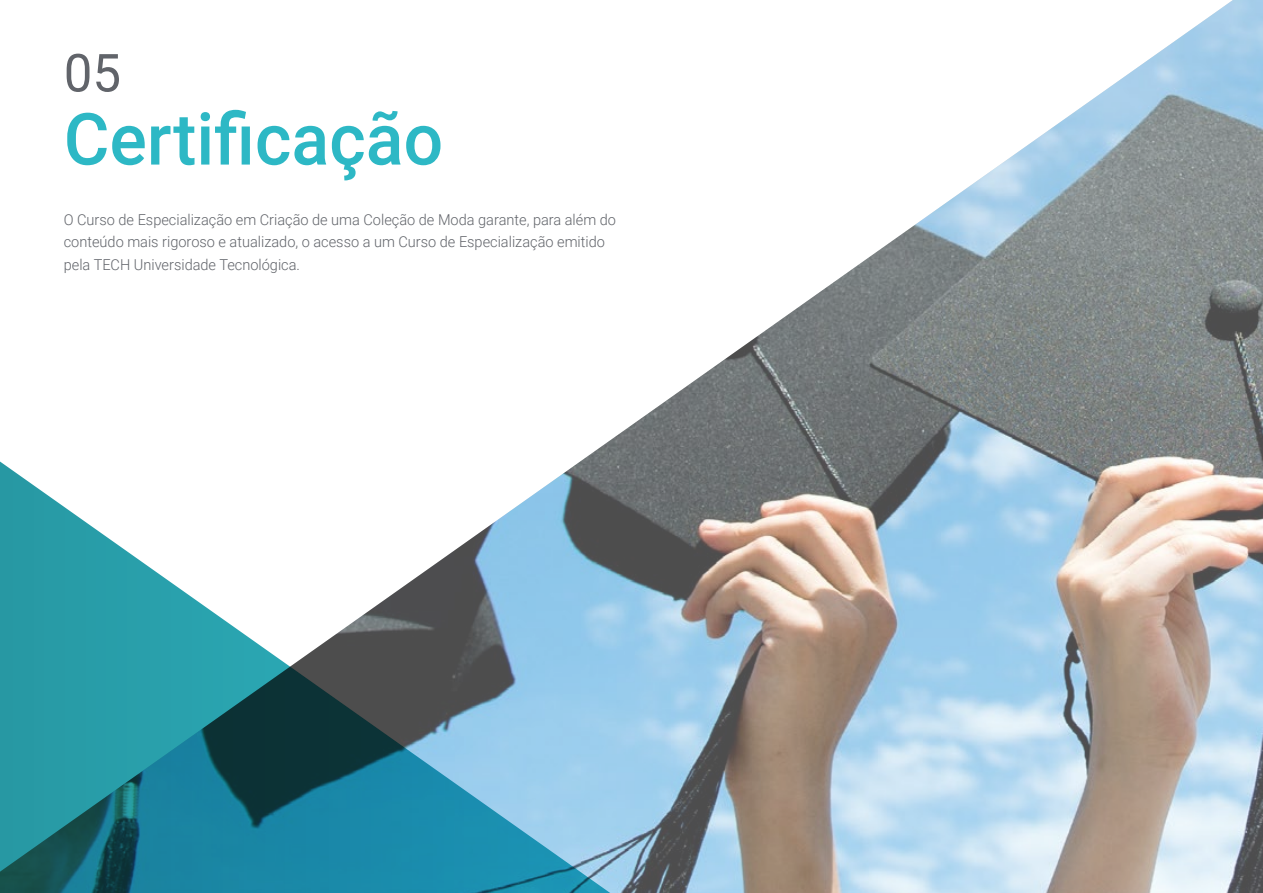
<style>
.page{position:relative;width:1263px;height:893px;background:#fff}
.page>*{position:absolute;margin:0;border:0;box-sizing:border-box;transform-origin:0 0}
.t1{font:500 72px "Roboto";color:#2db8c5}
.t2{font:52.5px "Roboto";color:#61646a}
.t3{font:300 15px/22.5px "Roboto";color:#61646a}
</style>
<div class="page">
<img style="left:602px;top:0;width:661px;height:893px">
<svg style="left:0;top:446px;width:640px;height:447px"></svg>
<h2 class="t2" style="left:64px;top:36px;width:59px">05</h2>
<h1 class="t1" style="left:64px;top:89px;width:381px">Certificação</h1>
<p class="t3" style="left:64px;top:208px;width:554px">O Curso de Especialização em Criação de uma Coleção de Moda garante, para além do conteúdo mais rigoroso e atualizado, o acesso a um Curso de Especialização emitido pela TECH Universidade Tecnológica.</p>
</div>
